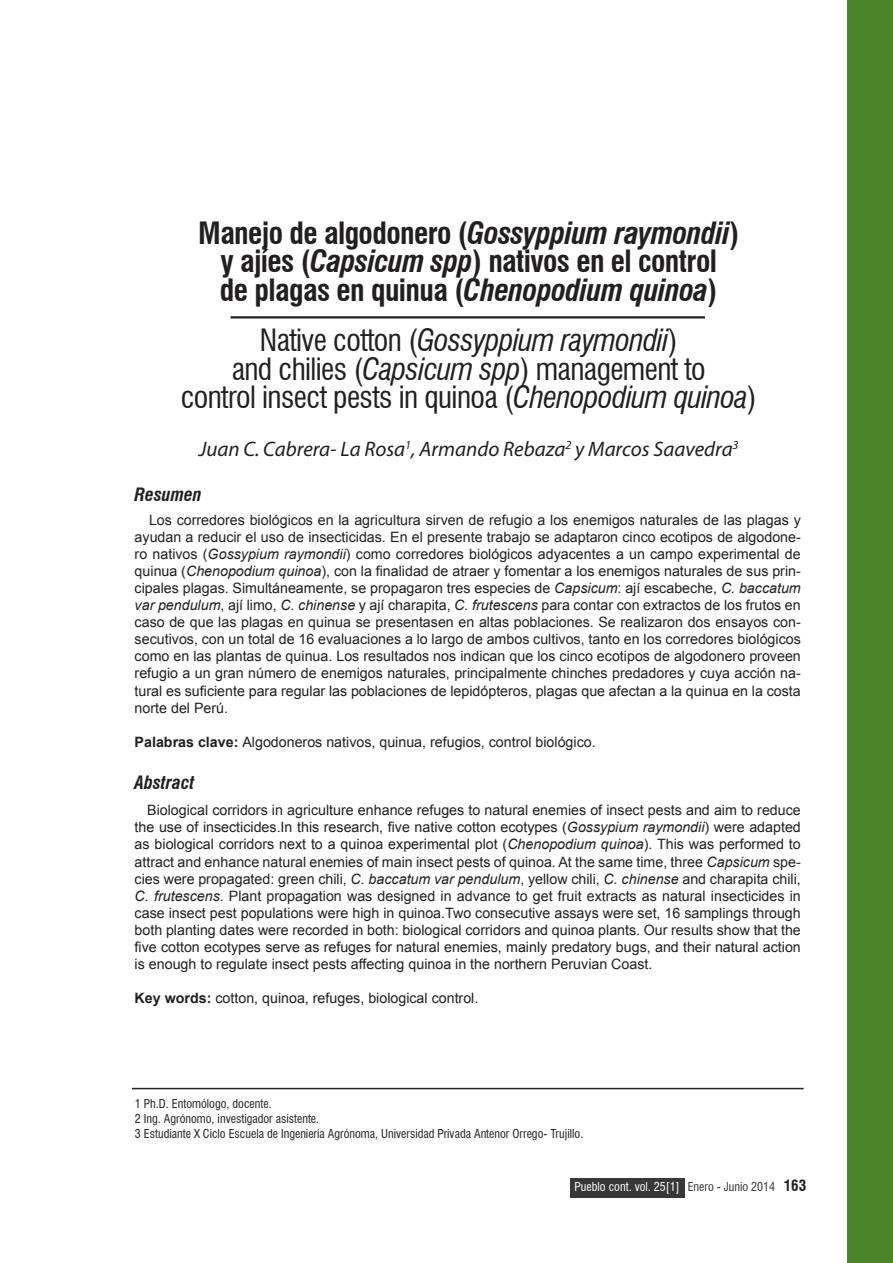
<style>
.page{position:relative;width:893px;height:1263px;background:#fff}
.page>*{position:absolute;margin:0;border:0;box-sizing:border-box;transform-origin:0 0}
.titulo_negrita_swis{font:700 condensed 30px "Swiss 721 BT";letter-spacing:-.02em;color:#231f20}
.title_ingels_20_regu{font:condensed 30px "Swiss 721 BT";letter-spacing:-.02em;color:#231f20}
.title_ingels_20_regu-2{font:italic condensed 30px "Swiss 721 BT";letter-spacing:-.02em;color:#231f20}
.autores_myriadpro_it{font:italic 21px "Myriad Pro";color:#231f20}
.titulo_Resumen_Swis{font:italic 700 condensed 18px "Swiss 721 BT";color:#231f20}
.t1{font:700 condensed 15px "Swiss 721 BT";color:#231f20}
.arial_9_5_regu_conte{font:14.25px/17.1px "Arial";color:#231f20;text-align:justify}
.t2{font:condensed 12px "Swiss 721 BT";color:#231f20}
.t3{font:condensed 12px "Swiss 721 BT";color:#fff}
.t4{font:condensed 12px "Swiss 721 BT";color:#383839}
.s1{font-style:italic}
.s2{font-style:normal}
.s3{font-weight:700}
</style>
<div class="page">
<div style="left:848px;top:0;width:45px;height:1263px;background:#4f852a"></div>
<hr style="left:231px;top:316px;width:474px;height:2px;background:#231f20">
<hr style="left:132px;top:1088px;width:671px;height:1px;background:#231f20">
<div style="left:570px;top:1178px;width:114px;height:19px;background:#383839"></div>
<p class="titulo_negrita_swis" style="left:198px;top:215px;width:542px">Manejo de algodonero (<span class="s1">Gossyppium raymondii</span>)</p>
<p class="titulo_negrita_swis" style="left:220px;top:244px;width:498px">y ajíes (<span class="s1">Capsicum spp</span>) nativos en el control</p>
<p class="titulo_negrita_swis" style="left:220px;top:272px;width:499px">de plagas en quinua (<span class="s1">Chenopodium quinoa</span>)</p>
<p class="title_ingels_20_regu-2" style="left:260px;top:322px;width:419px"><span class="s2">Native cotton (</span>Gossyppium raymondii<span class="s2">)</span></p>
<p class="title_ingels_20_regu" style="left:232px;top:351px;width:476px">and chilies (<span class="s1">Capsicum spp</span>) management to</p>
<p class="title_ingels_20_regu" style="left:181px;top:379px;width:577px">control insect pests in quinoa (<span class="s1">Chenopodium quinoa</span>)</p>
<p class="autores_myriadpro_it" style="left:199px;top:435px;width:541px">Juan C. Cabrera- La Rosa<sup>1</sup>, Armando Rebaza<sup>2</sup> y Marcos Saavedra<sup>3</sup></p>
<p class="titulo_Resumen_Swis" style="left:135px;top:483px;width:69px">Resumen</p>
<p class="arial_9_5_regu_conte" style="left:135px;top:511px;width:668px;text-indent:14px">Los corredores biológicos en la agricultura sirven de refugio a los enemigos naturales de las plagas y ayudan a reducir el uso de insecticidas. En el presente trabajo se adaptaron cinco ecotipos de algodone&shy;ro nativos (<span class="s1">Gossypium raymondii</span>) como corredores biológicos adyacentes a un campo experimental de quinua (<span class="s1">Chenopodium quinoa</span>), con la finalidad de atraer y fomentar a los enemigos naturales de sus prin&shy;cipales plagas. Simultáneamente, se propagaron tres especies de <span class="s1">Capsicum</span>: ají escabeche, <span class="s1">C. baccatum var pendulum</span>, ají limo, <span class="s1">C. chinense</span> y ají charapita, <span class="s1">C. frutescens</span> para contar con extractos de los frutos en caso de que las plagas en quinua se presentasen en altas poblaciones. Se realizaron dos ensayos con&shy;secutivos, con un total de 16 evaluaciones a lo largo de ambos cultivos, tanto en los corredores biológicos como en las plantas de quinua. Los resultados nos indican que los cinco ecotipos de algodonero proveen refugio a un gran número de enemigos naturales, principalmente chinches predadores y cuya acción na&shy;tural es suficiente para regular las poblaciones de lepidópteros, plagas que afectan a la quinua en la costa norte del Perú.</p>
<p class="arial_9_5_regu_conte" style="left:135px;top:733px;width:462px"><span class="s3">Palabras clave:</span> Algodoneros nativos, quinua, refugios, control biológico.</p>
<p class="titulo_Resumen_Swis" style="left:135px;top:772px;width:61px">Abstract</p>
<p class="arial_9_5_regu_conte" style="left:135px;top:802px;width:668px;text-indent:13px">Biological corridors in agriculture enhance refuges to natural enemies of insect pests and aim to reduce the use of insecticides.In this research, five native cotton ecotypes (<span class="s1">Gossypium raymondii</span>) were adapted as biological corridors next to a quinoa experimental plot (<span class="s1">Chenopodium quinoa</span>). This was performed to attract and enhance natural enemies of main insect pests of quinoa. At the same time, three <span class="s1">Capsicum</span> spe&shy;cies were propagated: green chili, <span class="s1">C. baccatum var pendulum</span>, yellow chili, <span class="s1">C. chinense</span> and charapita chili, <span class="s1">C. frutescens</span>. Plant propagation was designed in advance to get fruit extracts as natural insecticides in case insect pest populations were high in quinoa.Two consecutive assays were set, 16 samplings through both planting dates were recorded in both: biological corridors and quinoa plants. Our results show that the five cotton ecotypes serve as refuges for natural enemies, mainly predatory bugs, and their natural action is enough to regulate insect pests affecting quinoa in the northern Peruvian Coast.</p>
<p class="arial_9_5_regu_conte" style="left:135px;top:990px;width:345px"><span class="s3">Key words:</span> cotton, quinoa, refuges, biological control.</p>
<p class="t2" style="left:135px;top:1096px;width:138px">1 Ph.D. Entomólogo, docente.</p>
<p class="t2" style="left:135px;top:1111px;width:186px">2 Ing. Agrónomo, investigador asistente.</p>
<p class="t2" style="left:135px;top:1126px;width:450px">3 Estudiante X Ciclo Escuela de Ingeniería Agrónoma, Universidad Privada Antenor Orrego- Trujillo.</p>
<p class="t3" style="left:575px;top:1179px;width:106px">Pueblo cont. vol. 25[1]</p>
<p class="t4" style="left:688px;top:1179px;width:89px">Enero - Junio 2014</p>
<p class="t1" style="left:784px;top:1177px;width:24px">163</p>
</div>
